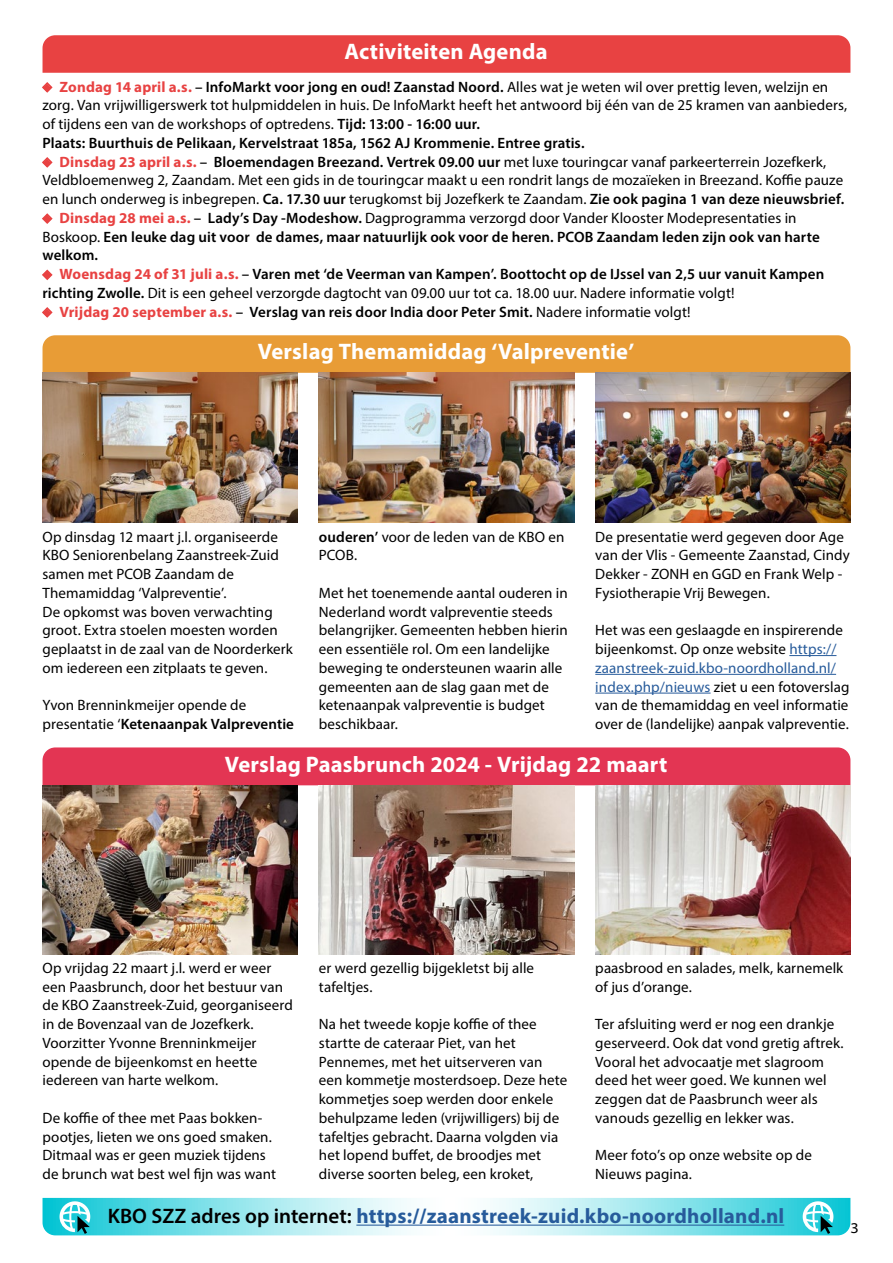
<style>
.page{position:relative;width:893px;height:1263px;background:#fff}
.page>*{position:absolute;margin:0;border:0;box-sizing:border-box;transform-origin:0 0}
.t1{font:700 22.5px "Myriad Pro";letter-spacing:.005em;color:#fff}
.t2{font:700 21px "Myriad Pro";letter-spacing:.01em;color:#275b9b}
.t3{font:15px/18.8px "Myriad Pro";letter-spacing:.005em;color:#000}
.t4{font:600 15px/18.8px "Myriad Pro";letter-spacing:.005em;color:#000}
.t5{font:semi-expanded 15px "Myriad Pro";color:#000}
.s1{color:#e84242}
.s2{font-weight:700;color:#e84242}
.s3{font-weight:600}
.s4{font-weight:400}
.s5{color:#275b9b}
.s6{font-weight:600;color:#000}
</style>
<div class="page">
<div style="left:43px;top:35px;width:807px;height:38px;background:#e84242"></div>
<div style="left:43px;top:335px;width:807px;height:38px;background:#e89c36"></div>
<hr style="left:789px;top:655px;width:47px;height:1px;background:#275b9b">
<hr style="left:595px;top:674px;width:241px;height:1px;background:#275b9b">
<hr style="left:595px;top:693px;width:116px;height:1px;background:#275b9b">
<img style="left:43px;top:373px;width:255px;height:150px">
<img style="left:319px;top:373px;width:255px;height:150px">
<img style="left:595px;top:373px;width:255px;height:150px">
<div style="left:43px;top:747px;width:807px;height:38px;background:#e33553"></div>
<img style="left:43px;top:785px;width:255px;height:169px">
<img style="left:319px;top:785px;width:255px;height:169px">
<img style="left:595px;top:785px;width:255px;height:169px">
<svg style="left:43px;top:1198px;width:807px;height:37px;background:#97e3ea"></svg>
<h1 class="t1" style="left:344px;top:37px;width:205px">Activiteiten Agenda</h1>
<p class="t3" style="left:43px;top:77px;width:806px"><span class="s1">◆</span> <span class="s2">Zondag 14 april a.s.</span> <span class="s3">– InfoMarkt voor jong en oud! Zaanstad Noord.</span> Alles wat je weten wil over prettig leven, welzijn en zorg. Van vrijwilligerswerk tot hulpmiddelen in huis. De InfoMarkt heeft het antwoord bij één van de 25 kramen van aanbieders, of tijdens een van de workshops of optredens. <span class="s3">Tijd: 13:00 - 16:00 uur.<br>Plaats: Buurthuis de Pelikaan, Kervelstraat 185a, 1562 AJ Krommenie. Entree gratis.</span></p>
<p class="t3" style="left:43px;top:152px;width:803px"><span class="s1">◆</span> <span class="s2">Dinsdag 23 april a.s.</span> <span class="s3">– Bloemendagen Breezand. Vertrek 09.00 uur</span> met luxe touringcar vanaf parkeerterrein Jozefkerk,<br>Veldbloemenweg 2, Zaandam. Met een gids in de touringcar maakt u een rondrit langs de mozaïeken in Breezand. Koffie pauze en lunch onderweg is inbegrepen. <span class="s3">Ca. 17.30 uur</span> terugkomst bij Jozefkerk te Zaandam. <span class="s3">Zie ook pagina 1 van deze nieuwsbrief.</span></p>
<p class="t4" style="left:43px;top:208px;width:779px"><span class="s1">◆</span> <span class="s2">Dinsdag 28 mei a.s.</span> – Lady’s Day -Modeshow. <span class="s4">Dagprogramma verzorgd door Vander Klooster Modepresentaties in<br>Boskoop.</span> Een leuke dag uit voor de dames, maar natuurlijk ook voor de heren. PCOB Zaandam leden zijn ook van harte welkom.</p>
<p class="t4" style="left:43px;top:264px;width:783px"><span class="s1">◆</span> <span class="s2">Woensdag 24 of 31 juli a.s.</span> – Varen met ‘de Veerman van Kampen’. Boottocht op de IJssel van 2,5 uur vanuit Kampen richting Zwolle. <span class="s4">Dit is een geheel verzorgde dagtocht van 09.00 uur tot ca. 18.00 uur. Nadere informatie volgt!</span></p>
<p class="t4" style="left:43px;top:302px;width:650px"><span class="s1">◆</span> <span class="s2">Vrijdag 20 september a.s.</span> – Verslag van reis door India door Peter Smit. <span class="s4">Nadere informatie volgt!</span></p>
<h1 class="t1" style="left:258px;top:337px;width:378px">Verslag Themamiddag ‘Valpreventie’</h1>
<p class="t3" style="left:43px;top:527px;width:252px">Op dinsdag 12 maart j.l. organiseerde KBO Seniorenbelang Zaanstreek-Zuid samen met PCOB Zaandam de Themamiddag ‘Valpreventie’.<br>De opkomst was boven verwachting groot. Extra stoelen moesten worden geplaatst in de zaal van de Noorderkerk om iedereen een zitplaats te geven.</p>
<p class="t3" style="left:43px;top:696px;width:253px">Yvon Brenninkmeijer opende de presentatie ‘<span class="s3">Ketenaanpak Valpreventie</span></p>
<p class="t3" style="left:595px;top:527px;width:256px">De presentatie werd gegeven door Age van der Vlis - Gemeente Zaanstad, Cindy Dekker - ZONH en GGD en Frank Welp - Fysiotherapie Vrij Bewegen.</p>
<p class="t3" style="left:595px;top:621px;width:256px">Het was een geslaagde en inspirerende bijeenkomst. Op onze website <span class="s5">https:// zaanstreek-zuid.kbo-noordholland.nl/ index.php/nieuws</span> ziet u een fotoverslag van de themamiddag en veel informatie over de (landelijke) aanpak valpreventie.</p>
<h1 class="t1" style="left:225px;top:749px;width:444px">Verslag Paasbrunch 2024 - Vrijdag 22 maart</h1>
<p class="t3" style="left:319px;top:527px;width:247px"><span class="s3">ouderen’</span> voor de leden van de KBO en<br>PCOB.</p>
<p class="t3" style="left:319px;top:583px;width:250px">Met het toenemende aantal ouderen in Nederland wordt valpreventie steeds belangrijker. Gemeenten hebben hierin een essentiële rol. Om een landelijke beweging te ondersteunen waarin alle gemeenten aan de slag gaan met de ketenaanpak valpreventie is budget beschikbaar.</p>
<p class="t3" style="left:43px;top:958px;width:252px">Op vrijdag 22 maart j.l. werd er weer een Paasbrunch, door het bestuur van de KBO Zaanstreek-Zuid, georganiseerd in de Bovenzaal van de Jozefkerk.<br>Voorzitter Yvonne Brenninkmeijer opende de bijeenkomst en heette iedereen van harte welkom.</p>
<p class="t3" style="left:43px;top:1108px;width:235px">De koffie of thee met Paas bokken&shy;pootjes, lieten we ons goed smaken.<br>Ditmaal was er geen muziek tijdens de brunch wat best wel fijn was want</p>
<p class="t3" style="left:595px;top:958px;width:249px">paasbrood en salades, melk, karnemelk of jus d’orange.</p>
<p class="t3" style="left:595px;top:1014px;width:250px">Ter afsluiting werd er nog een drankje geserveerd. Ook dat vond gretig aftrek.<br>Vooral het advocaatje met slagroom deed het weer goed. We kunnen wel zeggen dat de Paasbrunch weer als vanouds gezellig en lekker was.</p>
<p class="t3" style="left:595px;top:1146px;width:218px">Meer foto’s op onze website op de<br>Nieuws pagina.</p>
<h2 class="t2" style="left:108px;top:1202px;width:678px"><span class="s6">KBO SZZ adres op internet:</span> https://zaanstreek-zuid.kbo-noordholland.nl</h2>
<p class="t3" style="left:319px;top:958px;width:217px">er werd gezellig bijgekletst bij alle tafeltjes.</p>
<p class="t3" style="left:319px;top:1014px;width:250px">Na het tweede kopje koffie of thee startte de cateraar Piet, van het Pennemes, met het uitserveren van een kommetje mosterdsoep. Deze hete kommetjes soep werden door enkele behulpzame leden (vrijwilligers) bij de tafeltjes gebracht. Daarna volgden via het lopend buffet, de broodjes met diverse soorten beleg, een kroket,</p>
<p class="t5" style="left:851px;top:1219px;width:10px">3</p>
</div>
